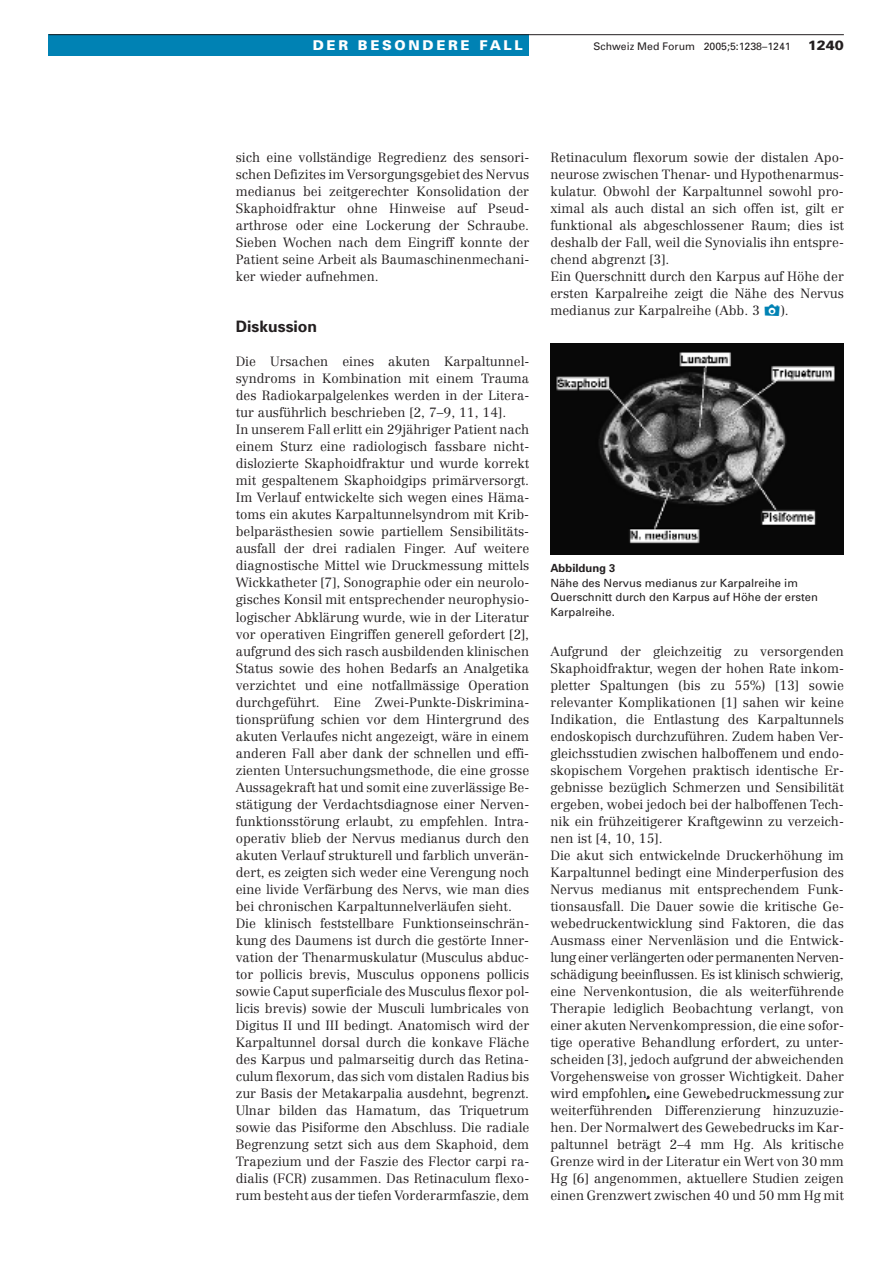
<style>
.page{position:relative;width:893px;height:1263px;background:#fff}
.page>*{position:absolute;margin:0;border:0;box-sizing:border-box;transform-origin:0 0}
.t1{font:700 15.75px "Univers";color:#231f20}
.t2{font:900 13.5px "Univers";letter-spacing:.2em;color:#fff}
.t3{font:900 13.5px "Univers";color:#231f20}
.t4{font:300 13.2px/17px "Centennial";color:#231f20}
.t5{font:11.25px/14.9px "Univers";color:#231f20}
.t6{font:700 11.25px "Univers";color:#231f20}
.t7{font:10.5px "Univers";color:#231f20}
.s1{font-style:italic}
</style>
<div class="page">
<div style="left:49px;top:35px;width:480px;height:21px;background:#0082b4"></div>
<hr style="left:49px;top:34px;width:795px;height:1px;background:#231f20">
<img style="left:550px;top:344px;width:294px;height:210px">
<p class="t2" style="left:313px;top:40px;width:212px">DER BESONDERE FALL</p>
<p class="t7" style="left:593px;top:42px;width:199px">Schweiz Med Forum 2005;5:1238–1241</p>
<p class="t3" style="left:808px;top:40px;width:38px">1240</p>
<p class="t4" style="left:236px;top:150px;width:295px;text-align:justify">sich eine vollständige Regredienz des sensori&shy;schen Defizites im Versorgungsgebiet des Nervus medianus bei zeitgerechter Konsolidation der Skaphoidfraktur ohne Hinweise auf Pseud&shy;arthrose oder eine Lockerung der Schraube.<br>Sieben Wochen nach dem Eingriff konnte der Patient seine Arbeit als Baumaschinenmechani&shy;ker wieder aufnehmen.</p>
<p class="t1" style="left:236px;top:321px;width:83px">Diskussion</p>
<p class="t4" style="left:236px;top:354px;width:295px">Die Ursachen eines akuten Karpaltunnel&shy;syndroms in Kombination mit einem Trauma des Radiokarpalgelenkes werden in der Litera&shy;tur ausführlich beschrieben [2, 7–9, 11, 14].<br>In unserem Fall erlitt ein 29jähriger Patient nach einem Sturz eine radiologisch fassbare nicht&shy;dislozierte Skaphoidfraktur und wurde korrekt mit gespaltenem Skaphoidgips primärversorgt.<br>Im Verlauf entwickelte sich wegen eines Häma&shy;toms ein akutes Karpaltunnelsyndrom mit Krib&shy;belparästhesien sowie partiellem Sensibilitäts&shy;ausfall der drei radialen Finger. Auf weitere diagnostische Mittel wie Druckmessung mittels Wickkatheter [7], Sonographie oder ein neurolo&shy;gisches Konsil mit entsprechender neurophysio&shy;logischer Abklärung wurde, wie in der Literatur vor operativen Eingriffen generell gefordert [2], aufgrund des sich rasch ausbildenden klinischen Status sowie des hohen Bedarfs an Analgetika verzichtet und eine notfallmässige Operation durchgeführt. Eine Zwei-Punkte-Diskrimina&shy;tionsprüfung schien vor dem Hintergrund des akuten Verlaufes nicht angezeigt, wäre in einem anderen Fall aber dank der schnellen und effi&shy;zienten Untersuchungsmethode, die eine grosse Aussagekraft hat und somit eine zuverlässige Be&shy;stätigung der Verdachtsdiagnose einer Nerven&shy;funktionsstörung erlaubt, zu empfehlen. Intra&shy;operativ blieb der Nervus medianus durch den akuten Verlauf strukturell und farblich unverän&shy;dert, es zeigten sich weder eine Verengung noch eine livide Verfärbung des Nervs, wie man dies bei chronischen Karpaltunnelverläufen sieht.<br>Die klinisch feststellbare Funktionseinschrän&shy;kung des Daumens ist durch die gestörte Inner&shy;vation der Thenarmuskulatur (Musculus abduc&shy;tor pollicis brevis, Musculus opponens pollicis sowie Caput superficiale des Musculus flexor pol&shy;licis brevis) sowie der Musculi lumbricales von Digitus II und III bedingt. Anatomisch wird der Karpaltunnel dorsal durch die konkave Fläche des Karpus und palmarseitig durch das Retina&shy;culum flexorum, das sich vom distalen Radius bis zur Basis der Metakarpalia ausdehnt, begrenzt.<br>Ulnar bilden das Hamatum, das Triquetrum sowie das Pisiforme den Abschluss. Die radiale Begrenzung setzt sich aus dem Skaphoid, dem Trapezium und der Faszie des Flector carpi ra&shy;dialis (FCR) zusammen. Das Retinaculum flexo&shy;rum besteht aus der tiefen Vorderarmfaszie, dem</p>
<p class="t4" style="left:550px;top:150px;width:295px">Retinaculum flexorum sowie der distalen Apo&shy;neurose zwischen Thenar- und Hypothenarmus&shy;kulatur. Obwohl der Karpaltunnel sowohl pro&shy;ximal als auch distal an sich offen ist, gilt er funktional als abgeschlossener Raum; dies ist deshalb der Fall, weil die Synovialis ihn entspre&shy;chend abgrenzt [3].<br>Ein Querschnitt durch den Karpus auf Höhe der ersten Karpalreihe zeigt die Nähe des Nervus medianus zur Karpalreihe (Abb. 3</p>
<p class="t4" style="left:781px;top:303px;width:10px">).</p>
<p class="t6" style="left:550px;top:563px;width:66px">Abbildung 3</p>
<p class="t5" style="left:550px;top:576px;width:269px">Nähe des Nervus medianus zur Karpalreihe im<br>Querschnitt durch den Karpus auf Höhe der ersten<br>Karpalreihe.</p>
<p class="t4" style="left:550px;top:643px;width:295px">Aufgrund der gleichzeitig zu versorgenden Skaphoidfraktur, wegen der hohen Rate inkom&shy;pletter Spaltungen (bis zu 55%) [13] sowie relevanter Komplikationen [1] sahen wir keine Indikation, die Entlastung des Karpaltunnels endoskopisch durchzuführen. Zudem haben Ver&shy;gleichsstudien zwischen halboffenem und endo&shy;skopischem Vorgehen praktisch identische Er&shy;gebnisse bezüglich Schmerzen und Sensibilität ergeben, wobei jedoch bei der halboffenen Tech&shy;nik ein frühzeitigerer Kraftgewinn zu verzeich&shy;nen ist [4, 10, 15].<br>Die akut sich entwickelnde Druckerhöhung im Karpaltunnel bedingt eine Minderperfusion des Nervus medianus mit entsprechendem Funk&shy;tionsausfall. Die Dauer sowie die kritische Ge&shy;webedruckentwicklung sind Faktoren, die das Ausmass einer Nervenläsion und die Entwick&shy;lung einer verlängerten oder permanenten Nerven&shy;schädigung beeinflussen. Es ist klinisch schwierig, eine Nervenkontusion, die als weiterführende Therapie lediglich Beobachtung verlangt, von einer akuten Nervenkompression, die eine sofor&shy;tige operative Behandlung erfordert, zu unter&shy;scheiden [3], jedoch aufgrund der abweichenden Vorgehensweise von grosser Wichtigkeit. Daher wird empfohlen<span class="s1">,</span> eine Gewebedruckmessung zur weiterführenden Differenzierung hinzuzuzie&shy;hen. Der Normalwert des Gewebedrucks im Kar&shy;paltunnel beträgt 2–4 mm Hg. Als kritische Grenze wird in der Literatur ein Wert von 30 mm Hg [6] angenommen, aktuellere Studien zeigen einen Grenzwert zwischen 40 und 50 mm Hg mit</p>
</div>
